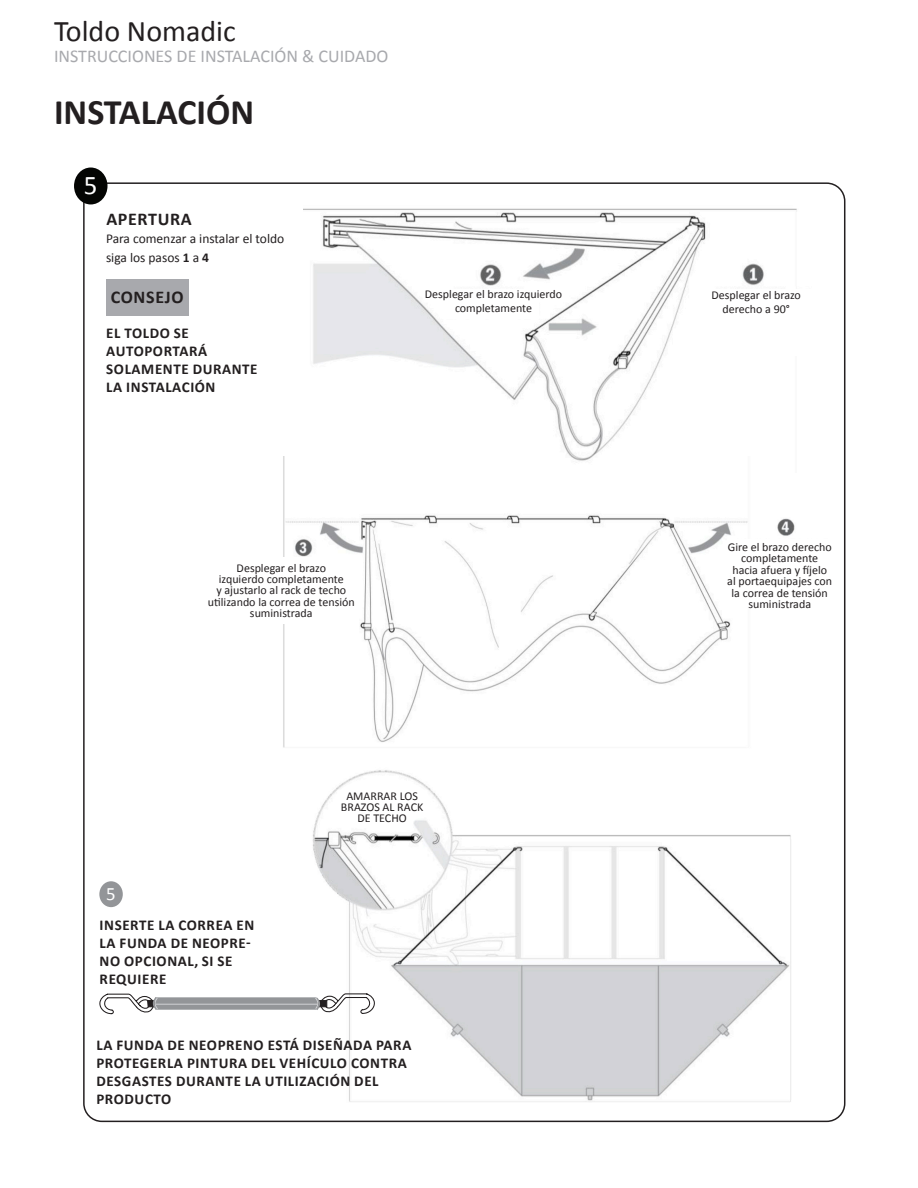
<style>
.page{position:relative;width:918px;height:1188px;background:#fff}
.page>*{position:absolute;margin:0;border:0;box-sizing:border-box;transform-origin:0 0}
.t1{font:700 36px "Calibri";color:#231f20}
.t2{font:30px "Calibri";color:#231f20}
.t3{font:27px "Calibri";color:#fff}
.t4{font:18.9px "Calibri";color:#fff}
.t5{font:18px "Calibri";color:#a8a9ad}
.t6{font:700 18px "Calibri";letter-spacing:.035em;color:#231f20}
.t7{font:700 15px/18px "Calibri";letter-spacing:.04em;color:#231f20}
.t8{font:13.5px "Calibri";color:#231f20}
.t9{font:12px/11.4px "Calibri";color:#231f20;text-align:center}
.s1{font-weight:700}
</style>
<div class="page">
<div style="left:74px;top:168px;width:34px;height:36px;background:#040503;border-radius:50%"></div>
<div style="left:106px;top:279px;width:83px;height:37px;background:#a8a9ad"></div>
<img style="left:303px;top:204px;width:543px;height:269px">
<img style="left:283px;top:457px;width:562px;height:287px">
<img style="left:251px;top:744px;width:595px;height:379px">
<div style="left:690px;top:290px;width:132px;height:66px;background:#fff"></div>
<div style="left:442px;top:290px;width:97px;height:29px;background:#fff"></div>
<div style="left:247px;top:557px;width:110px;height:67px;background:#fff"></div>
<div style="left:731px;top:539px;width:110px;height:67px;background:#fff"></div>
<div style="left:334px;top:778px;width:97px;height:48px;background:#fff;border-radius:50%"></div>
<div style="left:99px;top:881px;width:24px;height:26px;background:#939598;border-radius:50%"></div>
<svg style="left:99px;top:993px;width:276px;height:22px"></svg>
<hr style="left:155px;top:1004px;width:163px;height:1px;background:#d1d2d4">
<h2 class="t2" style="left:54px;top:12px;width:183px">Toldo Nomadic</h2>
<h3 class="t5" style="left:54px;top:45px;width:336px">INSTRUCCIONES DE INSTALACIÓN &amp; CUIDADO</h3>
<p class="t1" style="left:54px;top:90px;width:202px">INSTALACIÓN</p>
<p class="t3" style="left:84px;top:169px;width:15px">5</p>
<p class="t6" style="left:106px;top:208px;width:87px">APERTURA</p>
<p class="t8" style="left:106px;top:230px;width:180px">Para comenzar a instalar el toldo</p>
<p class="t8" style="left:106px;top:249px;width:105px">siga los pasos <span class="s1">1</span> a <span class="s1">4</span></p>
<p class="t6" style="left:111px;top:286px;width:75px">CONSEJO</p>
<p class="t7" style="left:106px;top:324px;width:84px">EL TOLDO SE</p>
<p class="t7" style="left:106px;top:342px;width:102px">AUTOPORTARÁ</p>
<p class="t7" style="left:106px;top:360px;width:153px">SOLAMENTE DURANTE<br>LA INSTALACIÓN</p>
<p class="t9" style="left:237px;top:561px;width:91px">Desplegar el brazo</p>
<p class="t9" style="left:208px;top:573px;width:148px">izquierdo completamente<br>y ajustarlo al rack de techo utilizando la correa de tensión suministrada</p>
<p class="t9" style="left:425px;top:288px;width:139px">Desplegar el brazo izquierdo</p>
<p class="t9" style="left:455px;top:302px;width:79px">completamente</p>
<p class="t9" style="left:341px;top:789px;width:84px">AMARRAR LOS<br>BRAZOS AL RACK<br>DE TECHO</p>
<p class="t4" style="left:106px;top:882px;width:11px">5</p>
<p class="t7" style="left:100px;top:916px;width:156px">INSERTE LA CORREA EN<br>LA FUNDA DE NEOPRE-<br>NO OPCIONAL, SI SE<br>REQUIERE</p>
<p class="t7" style="left:96px;top:1035px;width:317px">LA FUNDA DE NEOPRENO ESTÁ DISEÑADA PARA<br>PROTEGERLA PINTURA DEL VEHÍCULO CONTRA</p>
<p class="t7" style="left:96px;top:1071px;width:284px">DESGASTES DURANTE LA UTILIZACIÓN DEL</p>
<p class="t7" style="left:96px;top:1089px;width:76px">PRODUCTO</p>
<p class="t9" style="left:712px;top:288px;width:91px">Desplegar el brazo</p>
<p class="t9" style="left:723px;top:303px;width:69px">derecho a 90°</p>
<p class="t9" style="left:728px;top:541px;width:105px">Gire el brazo derecho</p>
<p class="t9" style="left:727px;top:552px;width:106px">completamente hacia afuera y fíjelo al portaequipajes con la correa de tensión suministrada</p>
</div>
